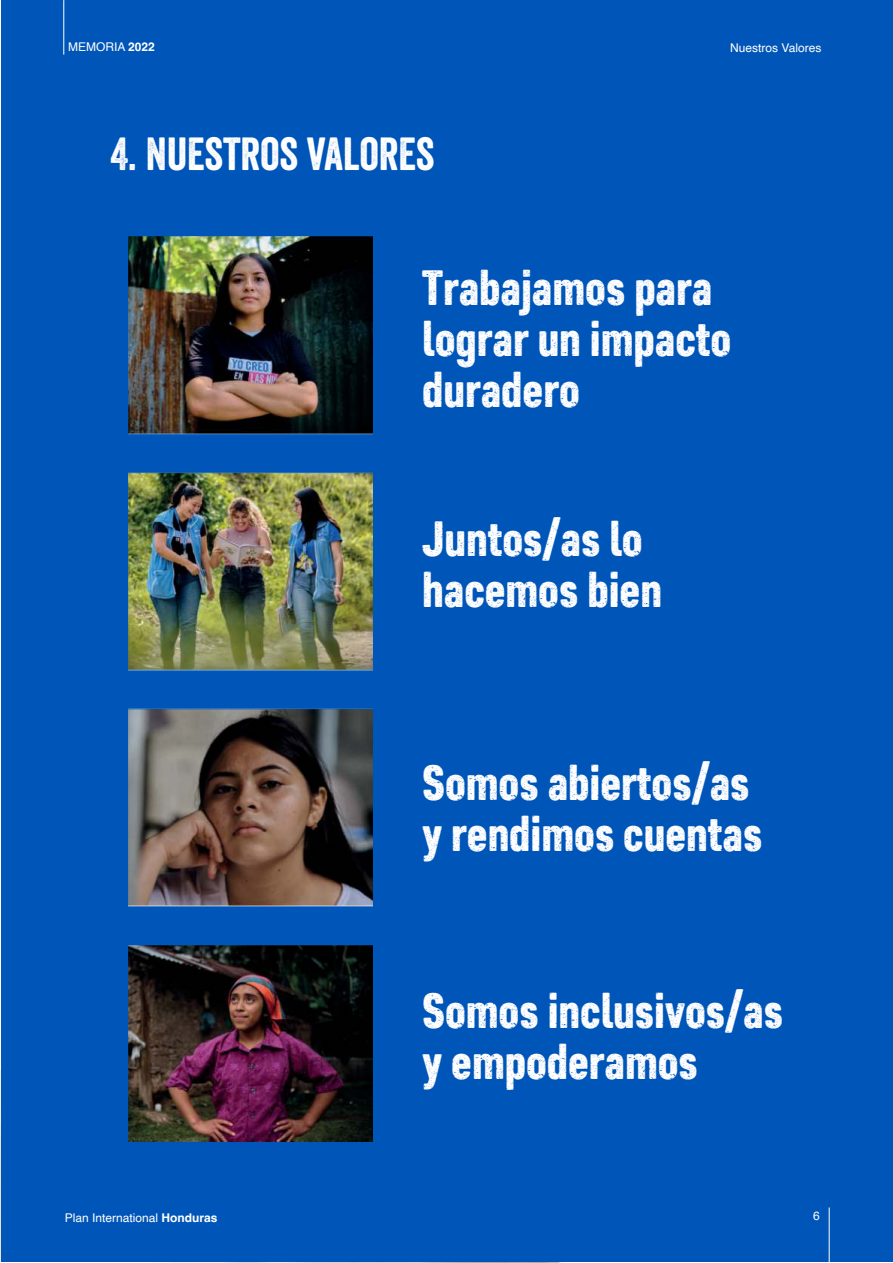
<style>
.page{position:relative;width:893px;height:1263px;background:#0056b8}
.page>*{position:absolute;margin:0;border:0;box-sizing:border-box;transform-origin:0 0}
.t1{font:49.5px/51px "Core Paint B3 W01";color:#fff}
.t2{font:45px "Veneer";color:#fff}
.t3{font:12px "Helvetica";color:#fff}
.s1{font-weight:700}
</style>
<div class="page">
<img style="left:128px;top:236px;width:245px;height:906px">
<hr style="left:63px;top:0;width:1px;height:55px;background:#fff">
<hr style="left:829px;top:1207px;width:1px;height:56px;background:#fff">
<img style="left:0;top:0;width:1px;height:1262px">
<img style="left:0;top:1262px;width:893px;height:1px">
<p class="t3" style="left:68px;top:42px;width:88px">MEMORIA <span class="s1">2022</span></p>
<p class="t3" style="left:730px;top:43px;width:93px">Nuestros Valores</p>
<p class="t2" style="left:110px;top:128px;width:325px">4. NUESTROS VALORES</p>
<p class="t1" style="left:422px;top:263px;width:311px">Trabajamos para lograr un impacto duradero</p>
<p class="t1" style="left:422px;top:514px;width:241px">Juntos/as lo hacemos bien</p>
<p class="t1" style="left:422px;top:757px;width:342px">Somos abiertos/as y rendimos cuentas</p>
<p class="t1" style="left:422px;top:986px;width:362px">Somos inclusivos/as y empoderamos</p>
<p class="t3" style="left:65px;top:1213px;width:154px">Plan International <span class="s1">Honduras</span></p>
<p class="t3" style="left:813px;top:1211px;width:8px">6</p>
</div>
